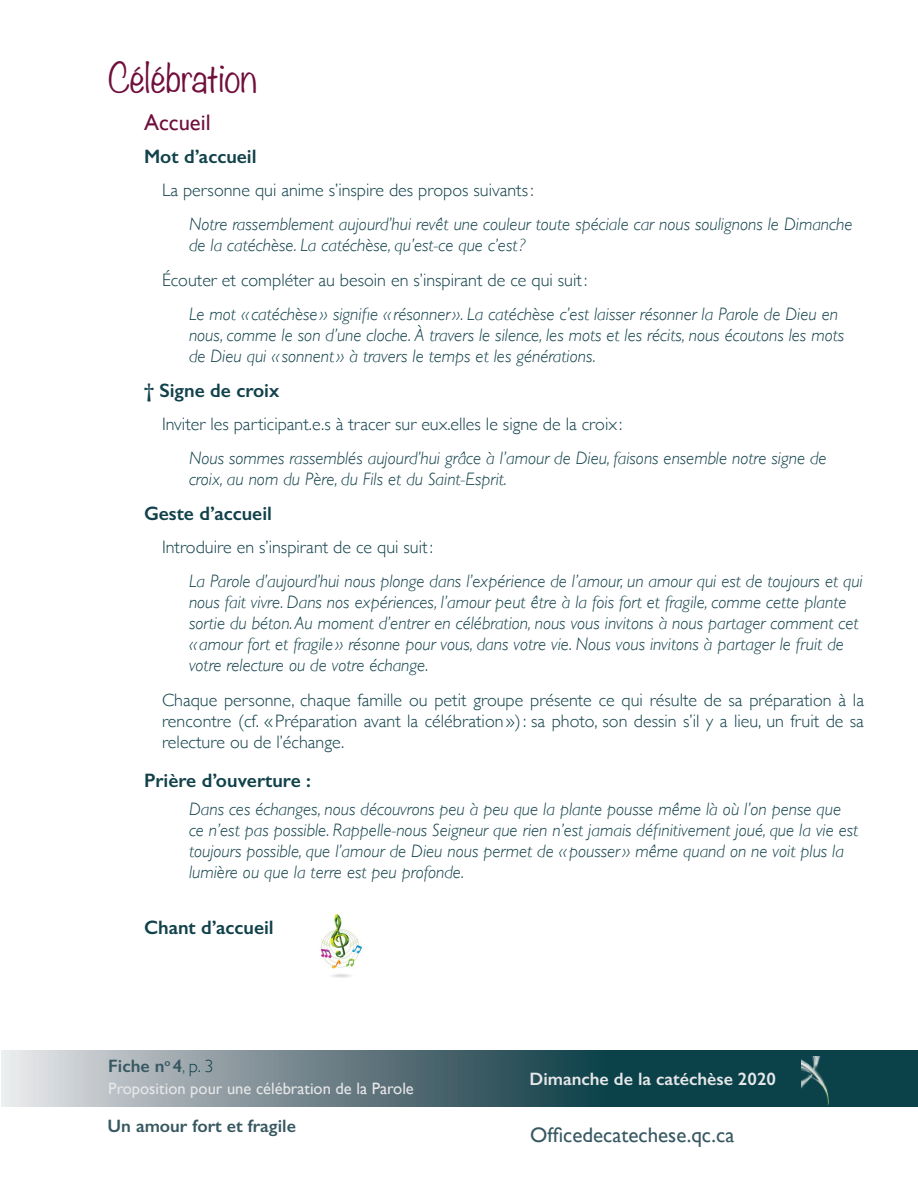
<style>
.page{position:relative;width:918px;height:1188px;background:#fff}
.page>*{position:absolute;margin:0;border:0;box-sizing:border-box;transform-origin:0 0}
.sous-titre{font:300 36px "Noteworthy";color:#700f3c}
.sous-titre_3{font:22.5px "Gill Sans";color:#700f3c}
.t1{font:21px "Gill Sans";color:#385861}
.sous-titre_4{font:600 19.5px "Gill Sans";color:#11414a}
.tx_ital_-_tx-parlé{font:italic 300 18px/21px "Gill Sans";color:#11414a}
.tx_reg{font:300 18px/21px "Gill Sans";color:#11414a;text-align:justify}
.t2{font:600 18px "Gill Sans";color:#385861}
.t3{font:600 18px "Gill Sans";color:#e6e7e9}
.t4{font:16.5px "Gill Sans";color:#e6e7e9}
.s1{font-weight:300}
.s2{font-weight:300;color:#11414a}
</style>
<div class="page">
<svg style="left:2px;top:1050px;width:916px;height:57px;background:#56747b"></svg>
<img style="left:801px;top:1056px;width:45px;height:51px">
<img style="left:320px;top:914px;width:43px;height:64px">
<p class="sous-titre" style="left:108px;top:46px;width:151px">Célébration</p>
<p class="sous-titre_3" style="left:144px;top:109px;width:68px">Accueil</p>
<p class="sous-titre_4" style="left:144px;top:144px;width:114px">Mot d’accueil</p>
<p class="tx_reg" style="left:162px;top:178px;width:373px">La personne qui anime s’inspire des propos suivants:</p>
<p class="tx_ital_-_tx-parlé" style="left:189px;top:214px;width:665px">Notre rassemblement aujourd’hui revêt une couleur toute spéciale car nous soulignons le Dimanche de la catéchèse. La catéchèse, qu’est-ce que c’est?</p>
<p class="tx_reg" style="left:162px;top:268px;width:427px">Écouter et compléter au besoin en s’inspirant de ce qui suit:</p>
<p class="tx_ital_-_tx-parlé" style="left:189px;top:304px;width:657px">Le mot « catéchèse » signifie « résonner ». La catéchèse c’est laisser résonner la Parole de Dieu en nous, comme le son d’une cloche. À travers le silence, les mots et les récits, nous écoutons les mots de Dieu qui « sonnent » à travers le temps et les générations.</p>
<p class="sous-titre_4" style="left:144px;top:378px;width:137px">† Signe de croix</p>
<p class="tx_reg" style="left:162px;top:412px;width:462px">Inviter les participant.e.s à tracer sur eux.elles le signe de la croix :</p>
<p class="tx_ital_-_tx-parlé" style="left:189px;top:448px;width:639px">Nous sommes rassemblés aujourd’hui grâce à l’amour de Dieu, faisons ensemble notre signe de croix, au nom du Père, du Fils et du Saint-Esprit.</p>
<p class="sous-titre_4" style="left:144px;top:501px;width:130px">Geste d’accueil</p>
<p class="tx_reg" style="left:162px;top:535px;width:273px">Introduire en s’inspirant de ce qui suit:</p>
<p class="tx_ital_-_tx-parlé" style="left:189px;top:571px;width:675px">La Parole d’aujourd’hui nous plonge dans l’expérience de l’amour, un amour qui est de toujours et qui nous fait vivre. Dans nos expériences, l’amour peut être à la fois fort et fragile, comme cette plante sortie du béton. Au moment d’entrer en célébration, nous vous invitons à nous partager comment cet « amour fort et fragile » résonne pour vous, dans votre vie. Nous vous invitons à partager le fruit de votre relecture ou de votre échange.</p>
<p class="tx_reg" style="left:162px;top:688px;width:704px">Chaque personne, chaque famille ou petit groupe présente ce qui résulte de sa préparation à la rencontre (cf. «Préparation avant la célébration»): sa photo, son dessin s’il y a lieu, un fruit de sa relecture ou de l’échange.</p>
<p class="sous-titre_4" style="left:144px;top:768px;width:168px">Prière d’ouverture :</p>
<p class="tx_ital_-_tx-parlé" style="left:189px;top:799px;width:671px">Dans ces échanges, nous découvrons peu à peu que la plante pousse même là où l’on pense que ce n’est pas possible. Rappelle-nous Seigneur que rien n’est jamais définitivement joué, que la vie est toujours possible, que l’amour de Dieu nous permet de « pousser » même quand on ne voit plus la lumière ou que la terre est peu profonde.</p>
<p class="sous-titre_4" style="left:144px;top:915px;width:131px">Chant d’accueil</p>
<p class="t2" style="left:108px;top:1055px;width:107px">Fiche n<sup>o</sup> 4<span class="s1">,</span> <span class="s2">p. 3</span></p>
<p class="t4" style="left:108px;top:1079px;width:307px">Proposition pour une célébration de la Parole</p>
<p class="t2" style="left:108px;top:1115px;width:190px">Un amour fort et fragile</p>
<p class="t3" style="left:530px;top:1068px;width:248px">Dimanche de la catéchèse 2020</p>
<p class="t1" style="left:530px;top:1123px;width:206px">Officedecatechese.qc.ca</p>
</div>
